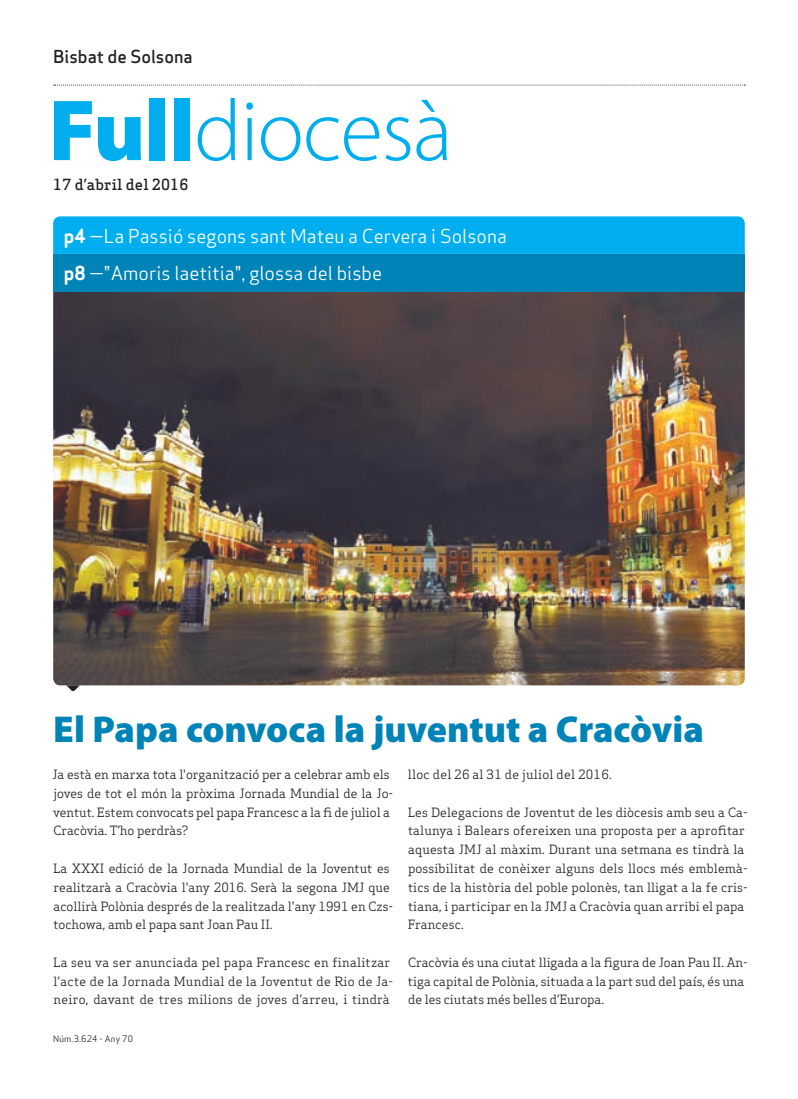
<style>
.page{position:relative;width:798px;height:1099px;background:#fff}
.page>*{position:absolute;margin:0;border:0;box-sizing:border-box;transform-origin:0 0}
.Titulars{font:300 87.5px "Myriad Pro";letter-spacing:-.015em;color:#00aeef}
.Titulars-2{font:900 37.5px "Myriad Pro";color:#0083b6}
.Destacat_Portada{font:18.75px "Apex Sans Book T";color:#fff}
.Capçalera{font:17.5px "Apex Sans Medium T";color:#231f20}
.Data{font:500 15px "Apex Serif";letter-spacing:.01em;color:#231f20}
.Text_General{font:12.5px/18.8px "Apex Serif";color:#231f20}
.Text_General-2{font:12.5px/18.8px "Apex Serif";letter-spacing:.02em;color:#231f20}
.Titulars-3{font:8.75px "Apex Sans Book T";letter-spacing:.02em;color:#231f20}
.s1{font-weight:900}
.s2{font-family:"Apex Sans Bold T"}
</style>
<div class="page">
<img style="left:53px;top:291px;width:691px;height:394px">
<svg style="left:54px;top:85px;width:691px;height:1px"></svg>
<div style="left:53px;top:216px;width:691px;height:38px;background:#00aeef"></div>
<div style="left:53px;top:254px;width:691px;height:37px;background:#0083b6"></div>
<svg style="left:66px;top:685px;width:14px;height:6px"></svg>
<p class="Capçalera" style="left:53px;top:45px;width:141px">Bisbat de Solsona</p>
<p class="Titulars" style="left:49px;top:78px;width:405px"><span class="s1">Full</span>diocesà</p>
<p class="Data" style="left:53px;top:175px;width:137px">17 d’abril del 2016</p>
<p class="Destacat_Portada" style="left:64px;top:224px;width:444px"><span class="s2">p4</span> —La Passió segons sant Mateu a Cervera i Solsona</p>
<p class="Destacat_Portada" style="left:64px;top:261px;width:320px"><span class="s2">p8</span> —"Amoris laetitia", glossa del bisbe</p>
<p class="Titulars-2" style="left:53px;top:704px;width:652px">El Papa convoca la juventut a Cracòvia</p>
<p class="Text_General" style="left:52px;top:765px;width:342px">Ja està en marxa tota l'organització per a celebrar amb els joves de tot el món la pròxima Jornada Mundial de la Jo&shy;ventut. Estem convocats pel papa Francesc a la fi de juliol a Cracòvia. T’ho perdràs?</p>
<p class="Text_General" style="left:53px;top:858px;width:341px">La XXXI edició de la Jornada Mundial de la Joventut es realitzarà a Cracòvia l'any 2016. Serà la segona JMJ que acollirà Polònia després de la realitzada l'any 1991 en Czs&shy;tochowa, amb el papa sant Joan Pau II.</p>
<p class="Text_General-2" style="left:53px;top:952px;width:341px">La seu va ser anunciada pel papa Francesc en finalitzar l'acte de la Jornada Mundial de la Joventut de Rio de Ja&shy;neiro, davant de tres milions de joves d’arreu, i tindrà</p>
<p class="Titulars-3" style="left:53px;top:1032px;width:81px">Núm.3.624 - Any 70</p>
<p class="Text_General-2" style="left:408px;top:765px;width:205px">lloc del 26 al 31 de juliol del 2016.</p>
<p class="Text_General" style="left:408px;top:802px;width:341px">Les Delegacions de Joventut de les diòcesis amb seu a Ca&shy;talunya i Balears ofereixen una proposta per a aprofitar aquesta JMJ al màxim. Durant una setmana es tindrà la possibilitat de conèixer alguns dels llocs més emblemà&shy;tics de la història del poble polonès, tan lligat a la fe cris&shy;tiana, i participar en la JMJ a Cracòvia quan arribi el papa Francesc.</p>
<p class="Text_General" style="left:408px;top:952px;width:341px">Cracòvia és una ciutat lligada a la figura de Joan Pau II. An&shy;tiga capital de Polònia, situada a la part sud del país, és una de les ciutats més belles d’Europa.</p>
</div>
